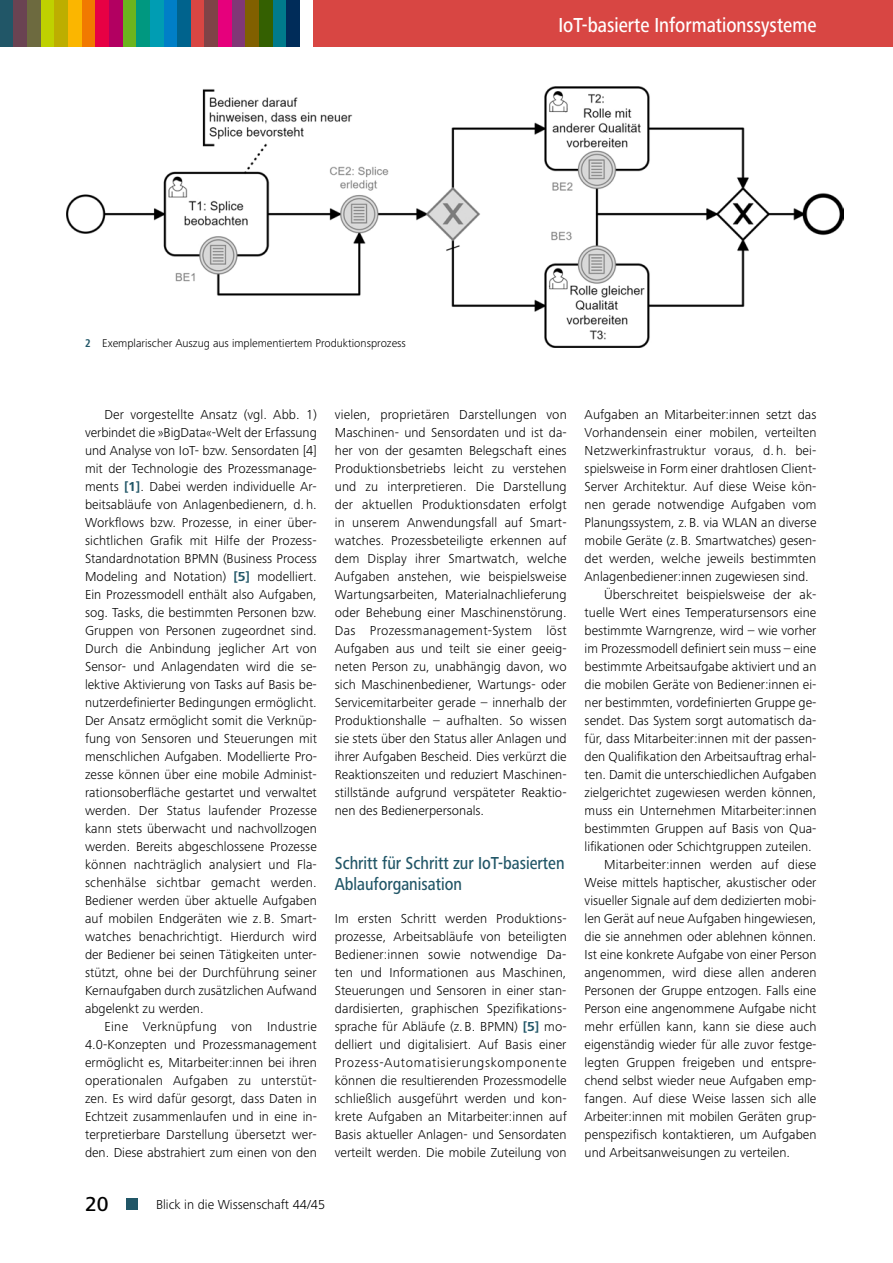
<style>
.page{position:relative;width:893px;height:1263px;background:#fff}
.page>*{position:absolute;margin:0;border:0;box-sizing:border-box;transform-origin:0 0}
.t1{font:500 21px "Frutiger Next LTW1 G";color:#fff;scale:.85 1}
.t2{font:500 21px "Frutiger Next LTW1 G";color:#000}
.t3{font:500 18px/21px "Frutiger Next LTW1 G";color:#215667;scale:.85 1}
.t4{font:300 13.5px/18px "Frutiger Next LTW1 G";color:#000;text-align:justify}
.t5{font:300 11.7px "Frutiger Next LTW1 G";color:#000}
.s1{font-family:"Frutiger Next Pro";font-weight:700;font-stretch:condensed;color:#215667}
.s2{font-family:"Frutiger Next Pro";font-weight:700;color:#215667}
</style>
<div class="page">
<div style="left:127px;top:1198px;width:11px;height:11px;background:#215667"></div>
<div style="left:314px;top:0;width:579px;height:47px;background:#d84643"></div>
<div style="left:0;top:0;width:14px;height:47px;background:#215667"></div>
<div style="left:14px;top:0;width:13px;height:47px;background:#6a4352"></div>
<div style="left:27px;top:0;width:14px;height:47px;background:#6d6a3f"></div>
<div style="left:41px;top:0;width:14px;height:47px;background:#bfd100"></div>
<div style="left:55px;top:0;width:13px;height:47px;background:#bdae00"></div>
<div style="left:68px;top:0;width:14px;height:47px;background:#fbb600"></div>
<div style="left:82px;top:0;width:13px;height:47px;background:#f17900"></div>
<div style="left:95px;top:0;width:14px;height:47px;background:#e70044"></div>
<div style="left:109px;top:0;width:14px;height:47px;background:#b20061"></div>
<div style="left:123px;top:0;width:13px;height:47px;background:#6cb41e"></div>
<div style="left:136px;top:0;width:14px;height:47px;background:#009880"></div>
<div style="left:150px;top:0;width:14px;height:47px;background:#009db3"></div>
<div style="left:164px;top:0;width:13px;height:47px;background:#007fc7"></div>
<div style="left:177px;top:0;width:14px;height:47px;background:#00638d"></div>
<div style="left:191px;top:0;width:14px;height:47px;background:#d84643"></div>
<div style="left:205px;top:0;width:13px;height:47px;background:#7f4347"></div>
<div style="left:218px;top:0;width:14px;height:47px;background:#e6007c"></div>
<div style="left:232px;top:0;width:14px;height:47px;background:#813776"></div>
<div style="left:246px;top:0;width:13px;height:47px;background:#816000"></div>
<div style="left:259px;top:0;width:14px;height:47px;background:#346001"></div>
<div style="left:273px;top:0;width:13px;height:47px;background:#007b8c"></div>
<div style="left:286px;top:0;width:14px;height:47px;background:#002c59"></div>
<img style="left:67px;top:86px;width:777px;height:262px">
<p class="t5" style="left:85px;top:336px;width:322px"><span class="s1">2</span> Exemplarischer Auszug aus implementiertem Produktionsprozess</p>
<h1 class="t1" style="left:558px;top:13px;width:305px">IoT-basierte Informationssysteme</h1>
<p class="t4" style="left:85px;top:405px;width:233px;text-indent:19px">Der vorgestellte Ansatz (vgl. Abb. 1) verbindet die »BigData«-Welt der Erfassung und Analyse von IoT- bzw. Sensordaten [4] mit der Technologie des Prozessmanage&shy;ments <span class="s2">[1]</span>. Dabei werden individuelle Ar&shy;beitsabläufe von Anlagenbedienern, d. h.<br>Workflows bzw. Prozesse, in einer über&shy;sichtlichen Grafik mit Hilfe der Prozess-Standardnotation BPMN (Business Process Modeling and Notation) <span class="s2">[5]</span> modelliert.<br>Ein Prozessmodell enthält also Aufgaben, sog. Tasks, die bestimmten Personen bzw.<br>Gruppen von Personen zugeordnet sind.<br>Durch die Anbindung jeglicher Art von Sensor- und Anlagendaten wird die se&shy;lektive Aktivierung von Tasks auf Basis be&shy;nutzerdefinierter Bedingungen ermöglicht.<br>Der Ansatz ermöglicht somit die Verknüp&shy;fung von Sensoren und Steuerungen mit menschlichen Aufgaben. Modellierte Pro&shy;zesse können über eine mobile Administ&shy;rationsoberfläche gestartet und verwaltet werden. Der Status laufender Prozesse kann stets überwacht und nachvollzogen werden. Bereits abgeschlossene Prozesse können nachträglich analysiert und Fla&shy;schenhälse sichtbar gemacht werden.<br>Bediener werden über aktuelle Aufgaben auf mobilen Endgeräten wie z. B. Smart&shy;watches benachrichtigt. Hierdurch wird der Bediener bei seinen Tätigkeiten unter&shy;stützt, ohne bei der Durchführung seiner Kernaufgaben durch zusätzlichen Aufwand abgelenkt zu werden.</p>
<p class="t4" style="left:85px;top:1017px;width:233px;text-indent:19px">Eine Verknüpfung von Industrie 4.0-Konzepten und Prozessmanagement ermöglicht es, Mitarbeiter:innen bei ihren operationalen Aufgaben zu unterstüt&shy;zen. Es wird dafür gesorgt, dass Daten in Echtzeit zusammenlaufen und in eine in&shy;terpretierbare Darstellung übersetzt wer&shy;den. Diese abstrahiert zum einen von den</p>
<p class="t4" style="left:335px;top:405px;width:233px">vielen, proprietären Darstellungen von Maschinen- und Sensordaten und ist da&shy;her von der gesamten Belegschaft eines Produktionsbetriebs leicht zu verstehen und zu interpretieren. Die Darstellung der aktuellen Produktionsdaten erfolgt in unserem Anwendungsfall auf Smart&shy;watches. Prozessbeteiligte erkennen auf dem Display ihrer Smartwatch, welche Aufgaben anstehen, wie beispielsweise Wartungsarbeiten, Materialnachlieferung oder Behebung einer Maschinenstörung.<br>Das Prozessmanagement-System löst Aufgaben aus und teilt sie einer geeig&shy;neten Person zu, unabhängig davon, wo sich Maschinenbediener, Wartungs- oder Servicemitarbeiter gerade – innerhalb der Produktionshalle – aufhalten. So wissen sie stets über den Status aller Anlagen und ihrer Aufgaben Bescheid. Dies verkürzt die Reaktionszeiten und reduziert Maschinen&shy;stillstände aufgrund verspäteter Reaktio&shy;nen des Bedienerpersonals.</p>
<h2 class="t3" style="left:335px;top:853px;width:272px">Schritt für Schritt zur IoT-basierten<br>Ablauforganisation</h2>
<p class="t4" style="left:335px;top:909px;width:233px">Im ersten Schritt werden Produktions&shy;prozesse, Arbeitsabläufe von beteiligten Bediener:innen sowie notwendige Da&shy;ten und Informationen aus Maschinen, Steuerungen und Sensoren in einer stan&shy;dardisierten, graphischen Spezifikations&shy;sprache für Abläufe (z.B. BPMN) <span class="s2">[5]</span> mo&shy;delliert und digitalisiert. Auf Basis einer Prozess-Automatisierungskomponente können die resultierenden Prozessmodelle schließlich ausgeführt werden und kon&shy;krete Aufgaben an Mitarbeiter:innen auf Basis aktueller Anlagen- und Sensordaten verteilt werden. Die mobile Zuteilung von</p>
<h1 class="t2" style="left:85px;top:1192px;width:25px">20</h1>
<p class="t4" style="left:156px;top:1195px;width:171px">Blick in die Wissenschaft 44/45</p>
<p class="t4" style="left:585px;top:405px;width:233px">Aufgaben an Mitarbeiter:innen setzt das</p>
<p class="t4" style="left:585px;top:423px;width:233px">Vorhandensein einer mobilen, verteilten</p>
<p class="t4" style="left:585px;top:441px;width:233px">Netzwerkinfrastruktur voraus, d. h. bei-</p>
<p class="t4" style="left:585px;top:459px;width:233px">spielsweise in Form einer drahtlosen Client-</p>
<p class="t4" style="left:585px;top:477px;width:233px">Server Architektur. Auf diese Weise kön-</p>
<p class="t4" style="left:585px;top:495px;width:233px">nen gerade notwendige Aufgaben vom</p>
<p class="t4" style="left:585px;top:513px;width:233px">Planungssystem, z.B. via WLAN an diverse</p>
<p class="t4" style="left:585px;top:531px;width:233px">mobile Geräte (z.B. Smartwatches) gesen-</p>
<p class="t4" style="left:585px;top:549px;width:233px">det werden, welche jeweils bestimmten</p>
<p class="t4" style="left:585px;top:567px;width:226px">Anlagenbediener:innen zugewiesen sind.</p>
<p class="t4" style="left:604px;top:585px;width:214px">Überschreitet beispielsweise der ak-</p>
<p class="t4" style="left:585px;top:603px;width:233px">tuelle Wert eines Temperatursensors eine</p>
<p class="t4" style="left:585px;top:621px;width:233px">bestimmte Warngrenze, wird – wie vorher</p>
<p class="t4" style="left:585px;top:639px;width:233px">im Prozessmodell definiert sein muss – eine</p>
<p class="t4" style="left:585px;top:657px;width:233px">bestimmte Arbeitsaufgabe aktiviert und an</p>
<p class="t4" style="left:585px;top:675px;width:233px">die mobilen Geräte von Bediener:innen ei-</p>
<p class="t4" style="left:585px;top:693px;width:233px">ner bestimmten, vordefinierten Gruppe ge-</p>
<p class="t4" style="left:585px;top:711px;width:233px">sendet. Das System sorgt automatisch da-</p>
<p class="t4" style="left:585px;top:729px;width:233px">für, dass Mitarbeiter:innen mit der passen-</p>
<p class="t4" style="left:585px;top:747px;width:233px">den Qualifikation den Arbeitsauftrag erhal-</p>
<p class="t4" style="left:585px;top:765px;width:233px">ten. Damit die unterschiedlichen Aufgaben</p>
<p class="t4" style="left:585px;top:783px;width:233px">zielgerichtet zugewiesen werden können,</p>
<p class="t4" style="left:585px;top:801px;width:233px">muss ein Unternehmen Mitarbeiter:innen</p>
<p class="t4" style="left:585px;top:819px;width:233px">bestimmten Gruppen auf Basis von Qua-</p>
<p class="t4" style="left:585px;top:837px;width:229px">lifikationen oder Schichtgruppen zuteilen.</p>
<p class="t4" style="left:604px;top:855px;width:214px">Mitarbeiter:innen werden auf diese</p>
<p class="t4" style="left:585px;top:873px;width:233px">Weise mittels haptischer, akustischer oder</p>
<p class="t4" style="left:585px;top:891px;width:233px">visueller Signale auf dem dedizierten mobi-</p>
<p class="t4" style="left:585px;top:909px;width:233px">len Gerät auf neue Aufgaben hingewiesen,</p>
<p class="t4" style="left:585px;top:927px;width:233px">die sie annehmen oder ablehnen können.</p>
<p class="t4" style="left:585px;top:945px;width:233px">Ist eine konkrete Aufgabe von einer Person</p>
<p class="t4" style="left:585px;top:963px;width:233px">angenommen, wird diese allen anderen</p>
<p class="t4" style="left:585px;top:981px;width:233px">Personen der Gruppe entzogen. Falls eine</p>
<p class="t4" style="left:585px;top:999px;width:233px">Person eine angenommene Aufgabe nicht</p>
<p class="t4" style="left:585px;top:1017px;width:233px">mehr erfüllen kann, kann sie diese auch</p>
<p class="t4" style="left:585px;top:1035px;width:233px">eigenständig wieder für alle zuvor festge-</p>
<p class="t4" style="left:585px;top:1053px;width:233px">legten Gruppen freigeben und entspre-</p>
<p class="t4" style="left:585px;top:1071px;width:233px">chend selbst wieder neue Aufgaben emp-</p>
<p class="t4" style="left:585px;top:1089px;width:233px">fangen. Auf diese Weise lassen sich alle</p>
<p class="t4" style="left:585px;top:1107px;width:233px">Arbeiter:innen mit mobilen Geräten grup-</p>
<p class="t4" style="left:585px;top:1125px;width:233px">penspezifisch kontaktieren, um Aufgaben</p>
<p class="t4" style="left:585px;top:1143px;width:207px">und Arbeitsanweisungen zu verteilen.</p>
</div>
